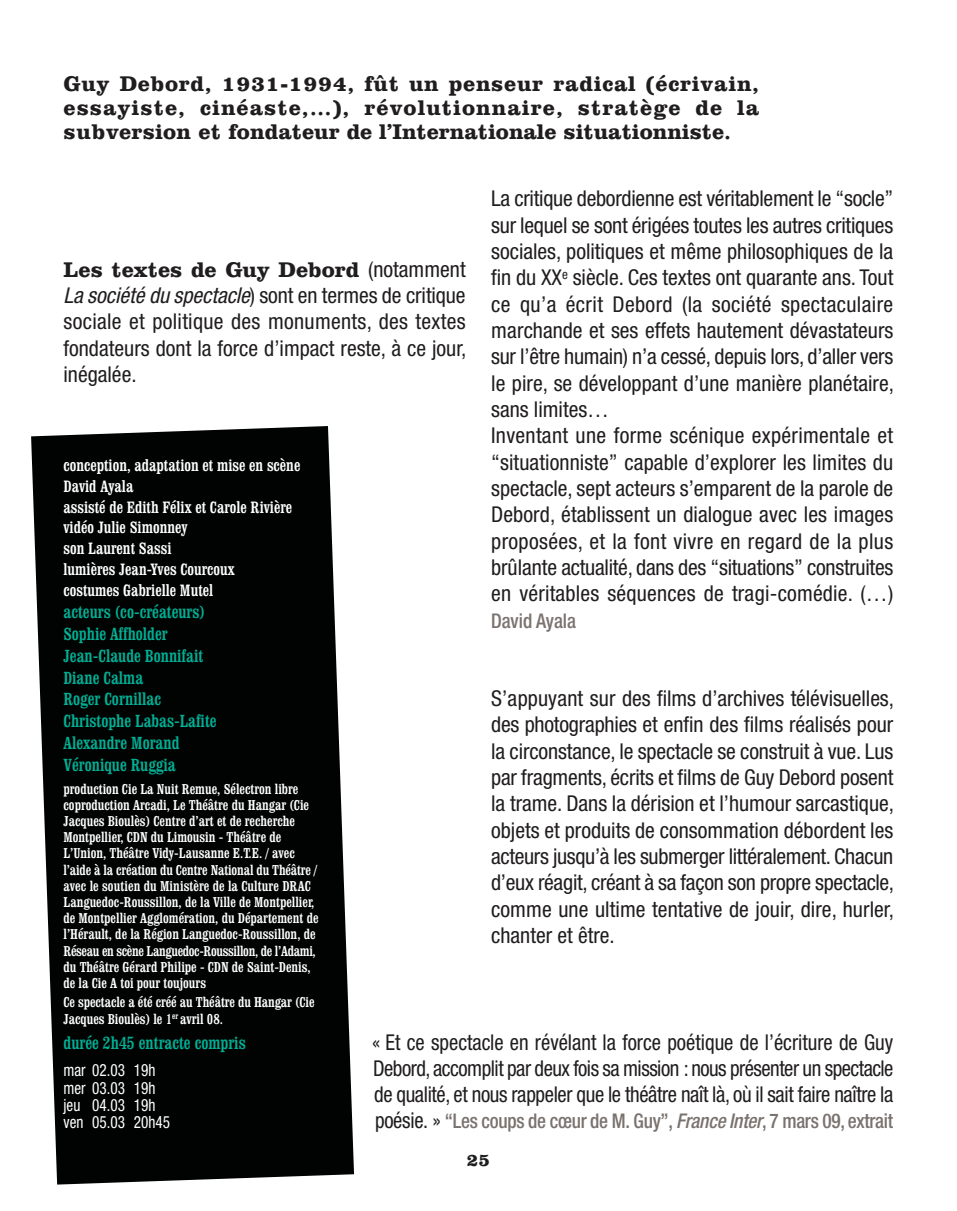
<style>
.page{position:relative;width:957px;height:1211px;background:#fff}
.page>*{position:absolute;margin:0;border:0;box-sizing:border-box;transform-origin:0 0}
.t1{font:condensed 21.82px/26.3px "Helvetica Neue";color:#201d1e;text-align:justify}
.t2{font:700 21.82px/24.1px "Clarendon BT";color:#201d1e;text-align:justify}
.t3{font:condensed 21.82px/25.9px "Helvetica Neue";color:#201d1e;text-align:justify;scale:.95 1}
.t4{font:500 condensed 20.25px "Helvetica Neue";letter-spacing:-.015em;color:#7a726e;scale:.95 1}
.t5{font:condensed 18px/21.8px "Clarendon BT";color:#00af94}
.t6{font:700 18px "Clarendon BT";color:#201d1e}
.t7{font:condensed 16.88px/20.9px "Clarendon BT";color:#fff}
.t8{font:condensed 16.88px/17.3px "Helvetica Neue";color:#fff;scale:.9 1}
.t9{font:condensed 14.62px/16.2px "Clarendon BT";color:#fff}
.s1{font-family:"Helvetica Neue";font-weight:400;font-stretch:condensed}
.s2{font-style:italic}
.s3{font-weight:400;font-size:21.82px;color:#201d1e}
</style>
<div class="page">
<svg style="left:31px;top:426px;width:323px;height:758px;fill:#010202"></svg>
<p class="t2" style="left:63px;top:73px;width:697px">Guy Debord, 1931-1994, fût un penseur radical (écrivain, essayiste, cinéaste,…), révolutionnaire, stratège de la subversion et fondateur de l’Internationale situationniste.</p>
<p class="t1" style="left:491px;top:187px;width:404px;text-align:left">La critique debordienne est véritablement le “socle” sur lequel se sont érigées toutes les autres critiques sociales, politiques et même philosophiques de la fin du XX<sup>e</sup> siècle. Ces textes ont quarante ans. Tout ce qu’a écrit Debord (la société spectaculaire marchande et ses effets hautement dévastateurs sur l’être humain) n’a cessé, depuis lors, d’aller vers le pire, se développant d’une manière planétaire, sans limites…<br>Inventant une forme scénique expérimentale et “situationniste” capable d’explorer les limites du spectacle, sept acteurs s’emparent de la parole de Debord, établissent un dialogue avec les images proposées, et la font vivre en regard de la plus brûlante actualité, dans des “situations” construites en véritables séquences de tragi-comédie. (…)</p>
<p class="t4" style="left:491px;top:613px;width:91px">David Ayala</p>
<p class="t2" style="left:63px;top:259px;width:403px">Les textes de Guy Debord <span class="s1">(notamment</span></p>
<p class="t1" style="left:63px;top:284px;width:404px"><span class="s2">La société du spectacle</span>) sont en termes de critique sociale et politique des monuments, des textes fondateurs dont la force d’impact reste, à ce jour, inégalée.</p>
<p class="t7" style="left:63px;top:455px;width:238px">conception, adaptation et mise en scène<br>David Ayala<br>assisté de Edith Félix et Carole Rivière vidéo Julie Simonney<br>son Laurent Sassi<br>lumières Jean-Yves Courcoux<br>costumes Gabrielle Mutel</p>
<p class="t5" style="left:63px;top:602px;width:155px">acteurs (co-créateurs)<br>Sophie Affholder<br>Jean-Claude Bonnifait<br>Diane Calma<br>Roger Cornillac<br>Christophe Labas-Lafite<br>Alexandre Morand<br>Véronique Ruggia</p>
<p class="t9" style="left:63px;top:781px;width:256px">production Cie La Nuit Remue, Sélectron libre coproduction Arcadi, Le Théâtre du Hangar (Cie Jacques Bioulès) Centre d’art et de recherche Montpellier, CDN du Limousin - Théâtre de L’Union, Théâtre Vidy-Lausanne E.T.E. / avec l’aide à la création du Centre National du Théâtre / avec le soutien du Ministère de la Culture DRAC Languedoc-Roussillon, de la Ville de Montpellier, de Montpellier Agglomération, du Département de l’Hérault, de la Région Languedoc-Roussillon, de Réseau en scène Languedoc-Roussillon, de l’Adami, du Théâtre Gérard Philipe - CDN de Saint-Denis, de la Cie A toi pour toujours</p>
<p class="t9" style="left:63px;top:995px;width:252px">Ce spectacle a été créé au Théâtre du Hangar (Cie<br>Jacques Bioulès) le 1<sup>er</sup> avril 08.</p>
<p class="t5" style="left:63px;top:1033px;width:184px">durée 2h45 entracte compris</p>
<p class="t8" style="left:63px;top:1063px;width:120px">mar 02.03 19h mer 03.03 19h jeu 04.03 19h ven 05.03 20h45</p>
<p class="t1" style="left:491px;top:687px;width:404px">S’appuyant sur des films d’archives télévisuelles, des photographies et enfin des films réalisés pour la circonstance, le spectacle se construit à vue. Lus par fragments, écrits et films de Guy Debord posent la trame. Dans la dérision et l’humour sarcastique, objets et produits de consommation débordent les acteurs jusqu’à les submerger littéralement. Chacun d’eux réagit, créant à sa façon son propre spectacle, comme une ultime tentative de jouir, dire, hurler, chanter et être.</p>
<p class="t3" style="left:372px;top:1031px;width:550px">« Et ce spectacle en révélant la force poétique de l’écriture de Guy Debord, accomplit par deux fois sa mission : nous présenter un spectacle de qualité, et nous rappeler que le théâtre naît là, où il sait faire naître la</p>
<p class="t4" style="left:375px;top:1113px;width:547px"><span class="s3">poésie. »</span> “Les coups de cœur de M. Guy”, <span class="s2">France Inter</span>, 7 mars 09, extrait</p>
<p class="t6" style="left:467px;top:1153px;width:24px">25</p>
</div>
